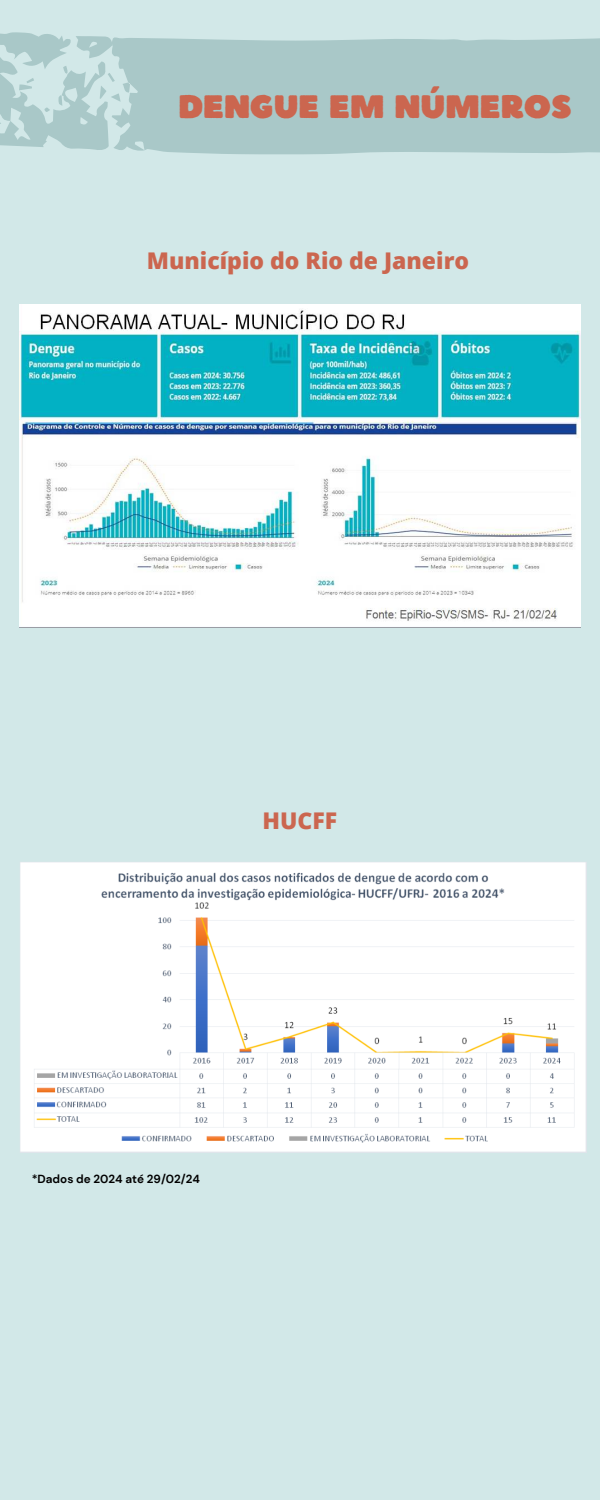
<style>
.page{position:relative;width:600px;height:1500px;background:#d2e8e8}
.page>*{position:absolute;margin:0;border:0;box-sizing:border-box;transform-origin:0 0}
.t1{font:32.4px "Boulder";color:#cb664f}
.t2{font:800 23px "Open Sans";color:#cb664f}
.t3{font:700 11.7px "DM Sans";color:#000}
</style>
<div class="page">
<img style="left:19px;top:304px;width:562px;height:323px">
<svg style="left:0;top:32px;width:600px;height:122px;fill:#a9c8c8"></svg>
<img style="left:20px;top:862px;width:566px;height:290px">
<h1 class="t1" style="left:178px;top:85px;width:395px">DENGUE EM NÚMEROS</h1>
<p class="t2" style="left:147px;top:244px;width:324px">Município do Rio de Janeiro</p>
<p class="t2" style="left:263px;top:803px;width:76px">HUCFF</p>
<p class="t3" style="left:32px;top:1172px;width:170px">*Dados de 2024 até 29/02/24</p>
</div>
